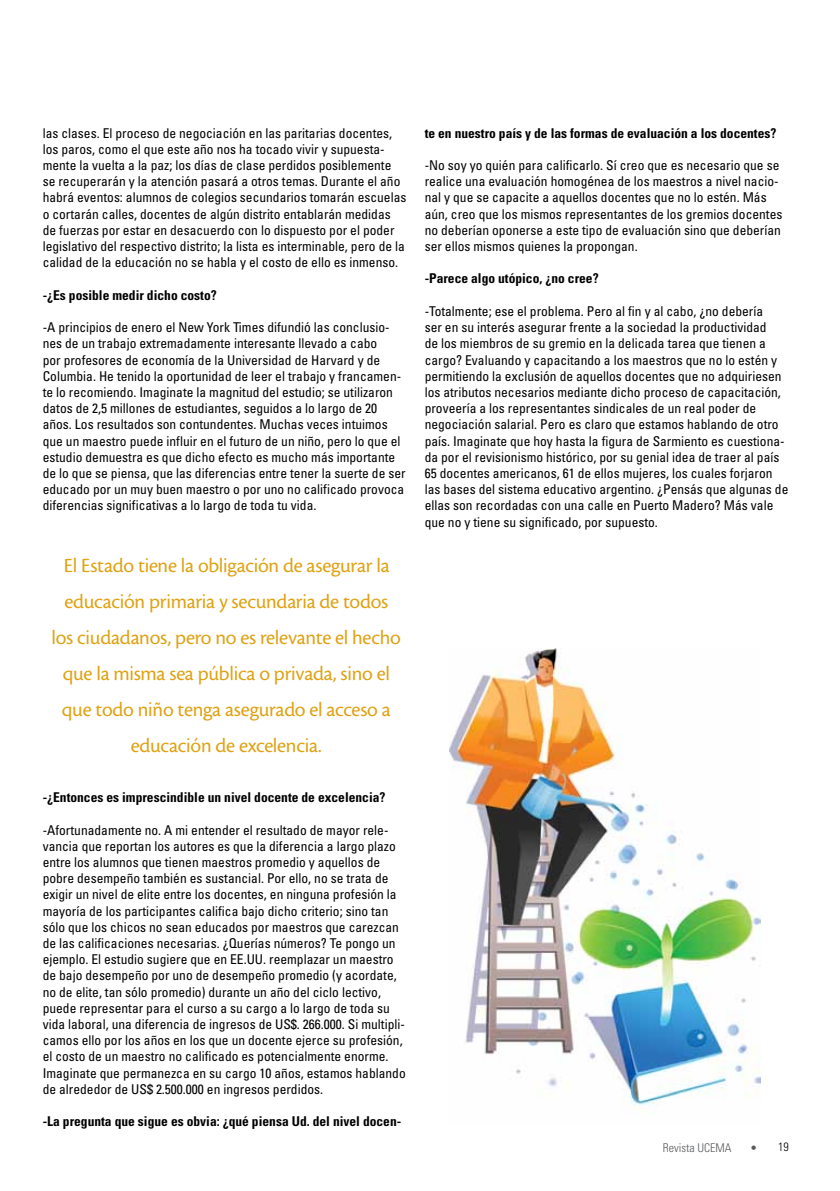
<style>
.page{position:relative;width:840px;height:1191px;background:#fff}
.page>*{position:absolute;margin:0;border:0;box-sizing:border-box;transform-origin:0 0}
.t1{font:21px/36px "Cronos MM 408 14";letter-spacing:-.01em;color:#dfa213;text-align:center}
.t2{font:condensed 13.5px/16.2px "Univers";color:#000}
.t3{font:700 condensed 13.5px "Univers";color:#000}
.t4{font:300 condensed 12px "Univers";color:#58595b}
.t5{font:300 condensed 12px "Univers";color:#000}
.s1{color:#58595b}
</style>
<div class="page">
<img style="left:449px;top:648px;width:311px;height:464px">
<p class="t2" style="left:43px;top:125px;width:365px">las clases. El proceso de negociación en las paritarias docentes, los paros, como el que este año nos ha tocado vivir y supuesta&shy;mente la vuelta a la paz; los días de clase perdidos posiblemente se recuperarán y la atención pasará a otros temas. Durante el año habrá eventos: alumnos de colegios secundarios tomarán escuelas o cortarán calles, docentes de algún distrito entablarán medidas de fuerzas por estar en desacuerdo con lo dispuesto por el poder legislativo del respectivo distrito; la lista es interminable, pero de la calidad de la educación no se habla y el costo de ello es inmenso.</p>
<p class="t3" style="left:43px;top:287px;width:175px">-¿Es posible medir dicho costo?</p>
<p class="t2" style="left:43px;top:319px;width:364px">-A principios de enero el New York Times difundió las conclusio&shy;nes de un trabajo extremadamente interesante llevado a cabo<br>por profesores de economía de la Universidad de Harvard y de Columbia. He tenido la oportunidad de leer el trabajo y francamen&shy;te lo recomiendo. Imaginate la magnitud del estudio; se utilizaron datos de 2,5 millones de estudiantes, seguidos a lo largo de 20 años. Los resultados son contundentes. Muchas veces intuimos que un maestro puede influir en el futuro de un niño, pero lo que el estudio demuestra es que dicho efecto es mucho más importante de lo que se piensa, que las diferencias entre tener la suerte de ser educado por un muy buen maestro o por uno no calificado provoca diferencias significativas a lo largo de toda tu vida.</p>
<p class="t1" style="left:52px;top:547px;width:351px">El Estado tiene la obligación de asegurar la educación primaria y secundaria de todos los ciudadanos, pero no es relevante el hecho que la misma sea pública o privada, sino el que todo niño tenga asegurado el acceso a educación de excelencia.</p>
<p class="t3" style="left:43px;top:789px;width:344px">-¿Entonces es imprescindible un nivel docente de excelencia?</p>
<p class="t2" style="left:43px;top:821px;width:364px">-Afortunadamente no. A mi entender el resultado de mayor rele&shy;vancia que reportan los autores es que la diferencia a largo plazo entre los alumnos que tienen maestros promedio y aquellos de pobre desempeño también es sustancial. Por ello, no se trata de exigir un nivel de elite entre los docentes, en ninguna profesión la mayoría de los participantes califica bajo dicho criterio; sino tan sólo que los chicos no sean educados por maestros que carezcan de las calificaciones necesarias. ¿Querías números? Te pongo un ejemplo. El estudio sugiere que en EE.UU. reemplazar un maestro de bajo desempeño por uno de desempeño promedio (y acordate, no de elite, tan sólo promedio) durante un año del ciclo lectivo, puede representar para el curso a su cargo a lo largo de toda su vida laboral, una diferencia de ingresos de US$. 266.000. Si multipli&shy;camos ello por los años en los que un docente ejerce su profesión, el costo de un maestro no calificado es potencialmente enorme.<br>Imaginate que permanezca en su cargo 10 años, estamos hablando de alrededor de US$ 2.500.000 en ingresos perdidos.</p>
<p class="t3" style="left:43px;top:1113px;width:360px">-La pregunta que sigue es obvia: ¿qué piensa Ud. del nivel docen-</p>
<p class="t3" style="left:425px;top:125px;width:353px">te en nuestro país y de las formas de evaluación a los docentes?</p>
<p class="t2" style="left:425px;top:157px;width:359px">-No soy yo quién para calificarlo. Sí creo que es necesario que se realice una evaluación homogénea de los maestros a nivel nacio&shy;nal y que se capacite a aquellos docentes que no lo estén. Más aún, creo que los mismos representantes de los gremios docentes no deberían oponerse a este tipo de evaluación sino que deberían ser ellos mismos quienes la propongan.</p>
<p class="t3" style="left:425px;top:270px;width:175px">-Parece algo utópico, ¿no cree?</p>
<p class="t2" style="left:425px;top:303px;width:365px">-Totalmente; ese el problema. Pero al fin y al cabo, ¿no debería<br>ser en su interés asegurar frente a la sociedad la productividad<br>de los miembros de su gremio en la delicada tarea que tienen a cargo? Evaluando y capacitando a los maestros que no lo estén y permitiendo la exclusión de aquellos docentes que no adquiriesen los atributos necesarios mediante dicho proceso de capacitación, proveería a los representantes sindicales de un real poder de negociación salarial. Pero es claro que estamos hablando de otro país. Imaginate que hoy hasta la figura de Sarmiento es cuestiona&shy;da por el revisionismo histórico, por su genial idea de traer al país 65 docentes americanos, 61 de ellos mujeres, los cuales forjaron las bases del sistema educativo argentino. ¿Pensás que algunas de ellas son recordadas con una calle en Puerto Madero? Más vale que no y tiene su significado, por supuesto.</p>
<p class="t4" style="left:663px;top:1140px;width:70px">Revista UCEMA</p>
<p class="t5" style="left:750px;top:1139px;width:40px"><span class="s1">•</span> 19</p>
</div>
